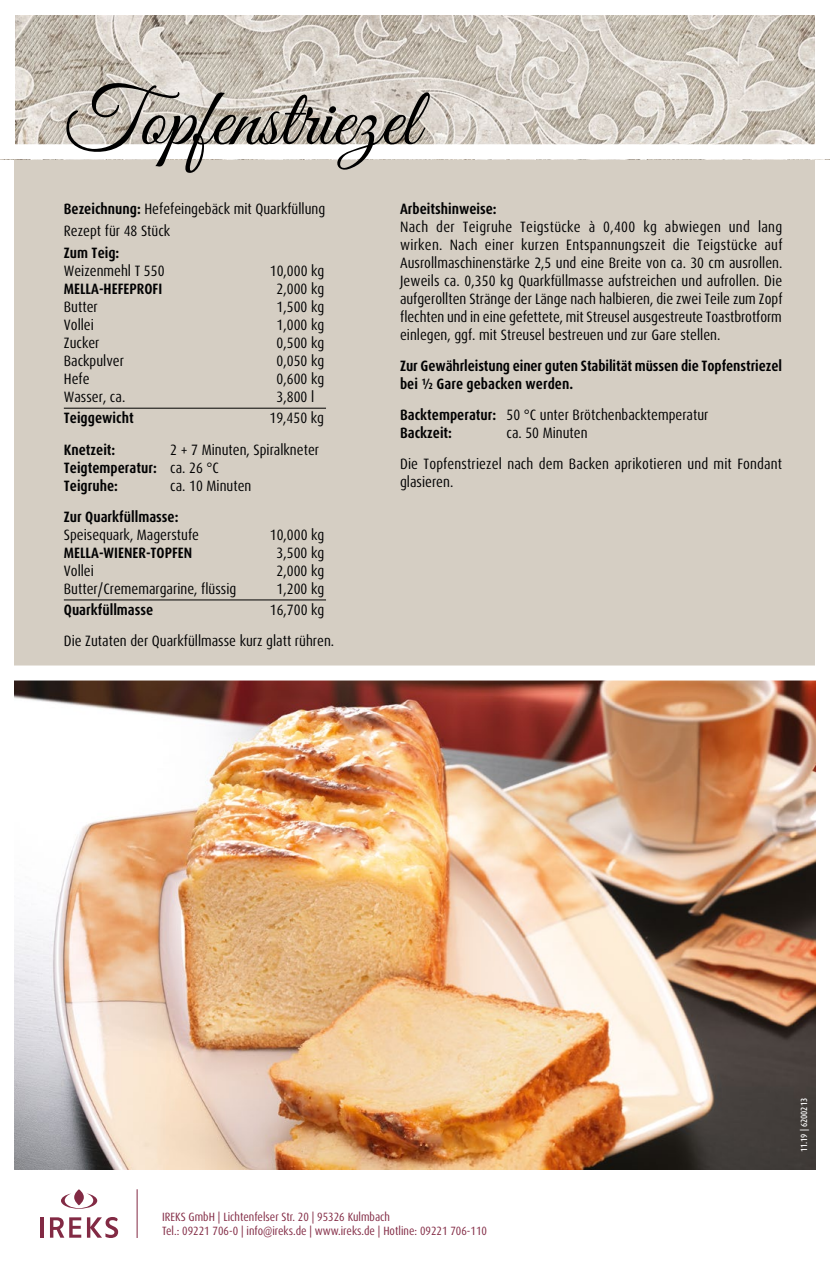
<style>
.page{position:relative;width:830px;height:1263px;background:#fff}
.page>*{position:absolute;margin:0;border:0;box-sizing:border-box;transform-origin:0 0}
.t1{font:82.5px "Great Vibes";color:#000}
.t2{font:condensed 15px/18px "Dax Pro";color:#020203}
.t3{font:700 condensed 15px/18px "Dax Pro";color:#020203}
.t4{font:condensed 12px/13.5px "Dax Pro";color:#822a44}
.t5{font:500 condensed 9px "Dax Pro";color:#fff}
.s1{font-weight:700}
</style>
<div class="page">
<div style="left:15px;top:154px;width:799px;height:511px;background:#d5cec3"></div>
<img style="left:15px;top:680px;width:799px;height:490px">
<hr style="left:137px;top:1189px;width:1px;height:49px;background:#822a44">
<hr style="left:40px;top:1217px;width:3px;height:21px;background:#822a44">
<svg style="left:50px;top:1217px;width:31px;height:21px"></svg>
<svg style="left:87px;top:1217px;width:31px;height:21px"></svg>
<svg style="left:61px;top:1189px;width:36px;height:20px"></svg>
<hr style="left:64px;top:408px;width:262px;height:1px;background:#000">
<hr style="left:64px;top:599px;width:262px;height:1px;background:#000">
<img style="left:16px;top:16px;width:797px;height:127px">
<div style="left:0;top:0;width:829px;height:159px;border:15px solid #fff"></div>
<h1 class="t1" style="left:64px;top:74px;width:356px">Topfenstriezel</h1>
<p class="t2" style="left:64px;top:198px;width:263px;line-height:22.2px"><span class="s1">Bezeichnung:</span> Hefefeingebäck mit Quarkfüllung<br>Rezept für 48 Stück</p>
<p class="t3" style="left:64px;top:244px;width:57px">Zum Teig:</p>
<p class="t2" style="left:64px;top:262px;width:102px">Weizenmehl T 550</p>
<p class="t2" style="left:270px;top:262px;width:56px">10,000 kg</p>
<p class="t3" style="left:64px;top:280px;width:100px">MELLA-HEFEPROFI</p>
<p class="t2" style="left:276px;top:280px;width:49px">2,000 kg</p>
<p class="t2" style="left:64px;top:298px;width:35px">Butter</p>
<p class="t2" style="left:276px;top:298px;width:49px">1,500 kg</p>
<p class="t2" style="left:64px;top:316px;width:32px">Vollei</p>
<p class="t2" style="left:276px;top:316px;width:49px">1,000 kg</p>
<p class="t2" style="left:64px;top:334px;width:37px">Zucker</p>
<p class="t2" style="left:276px;top:334px;width:49px">0,500 kg</p>
<p class="t2" style="left:64px;top:352px;width:62px">Backpulver</p>
<p class="t2" style="left:276px;top:352px;width:49px">0,050 kg</p>
<p class="t2" style="left:64px;top:370px;width:27px">Hefe</p>
<p class="t2" style="left:276px;top:370px;width:49px">0,600 kg</p>
<p class="t2" style="left:64px;top:388px;width:63px">Wasser, ca.</p>
<p class="t2" style="left:276px;top:388px;width:39px">3,800 l</p>
<p class="t3" style="left:64px;top:409px;width:71px">Teiggewicht</p>
<p class="t2" style="left:269px;top:409px;width:56px">19,450 kg</p>
<p class="t3" style="left:64px;top:440px;width:53px">Knetzeit:</p>
<p class="t2" style="left:64px;top:440px;width:257px;text-indent:106px">2 + 7 Minuten, Spiralkneter<br><span class="s1">Teigtemperatur:</span> ca. 26 °C<br><span class="s1">Teigruhe:</span></p>
<p class="t2" style="left:170px;top:476px;width:83px">ca. 10 Minuten</p>
<p class="t3" style="left:64px;top:508px;width:116px">Zur Quarkfüllmasse:</p>
<p class="t2" style="left:64px;top:526px;width:137px">Speisequark, Magerstufe</p>
<p class="t2" style="left:270px;top:526px;width:56px">10,000 kg</p>
<p class="t3" style="left:64px;top:544px;width:130px">MELLA-WIENER-TOPFEN</p>
<p class="t2" style="left:276px;top:544px;width:49px">3,500 kg</p>
<p class="t2" style="left:64px;top:562px;width:32px">Vollei</p>
<p class="t2" style="left:276px;top:562px;width:49px">2,000 kg</p>
<p class="t2" style="left:64px;top:580px;width:174px">Butter/Crememargarine, flüssig</p>
<p class="t2" style="left:276px;top:580px;width:49px">1,200 kg</p>
<p class="t3" style="left:64px;top:601px;width:91px">Quarkfüllmasse</p>
<p class="t2" style="left:64px;top:595px;width:272px;line-height:30.8px;text-indent:206px">16,700 kg<br>Die Zutaten der Quarkfüllmasse kurz glatt rühren.</p>
<p class="t3" style="left:400px;top:200px;width:98px">Arbeitshinweise:</p>
<p class="t2" style="left:400px;top:218px;width:384px;text-align:justify">Nach der Teigruhe Teigstücke à 0,400 kg abwiegen und lang wirken. Nach einer kurzen Entspannungszeit die Teigstücke auf Ausrollmaschinenstärke 2,5 und eine Breite von ca. 30 cm ausrollen.<br>Jeweils ca. 0,350 kg Quarkfüllmasse aufstreichen und aufrollen. Die aufgerollten Stränge der Länge nach halbieren, die zwei Teile zum Zopf flechten und in eine gefettete, mit Streusel ausgestreute Toastbrotform einlegen, ggf. mit Streusel bestreuen und zur Gare stellen.</p>
<p class="t3" style="left:400px;top:357px;width:383px">Zur Gewährleistung einer guten Stabilität müssen die Topfenstriezel bei ½ Gare gebacken werden.</p>
<p class="t2" style="left:400px;top:406px;width:310px"><span class="s1">Backtemperatur:</span> 50 °C unter Brötchenbacktemperatur<br><span class="s1">Backzeit:</span></p>
<p class="t2" style="left:400px;top:417px;width:383px;line-height:31px;text-indent:106px">ca. 50 Minuten<br>Die Topfenstriezel nach dem Backen aprikotieren und mit Fondant</p>
<p class="t2" style="left:400px;top:473px;width:55px">glasieren.</p>
<p class="t4" style="left:162px;top:1210px;width:326px">IREKS GmbH | Lichtenfelser Str. 20 | 95326 Kulmbach<br>Tel.: 09221 706-0 | info@ireks.de | www.ireks.de | Hotline: 09221 706-110</p>
<p class="t5" style="left:798px;top:1152px;width:56px;rotate:-90deg">11.19 | 6200213</p>
</div>
